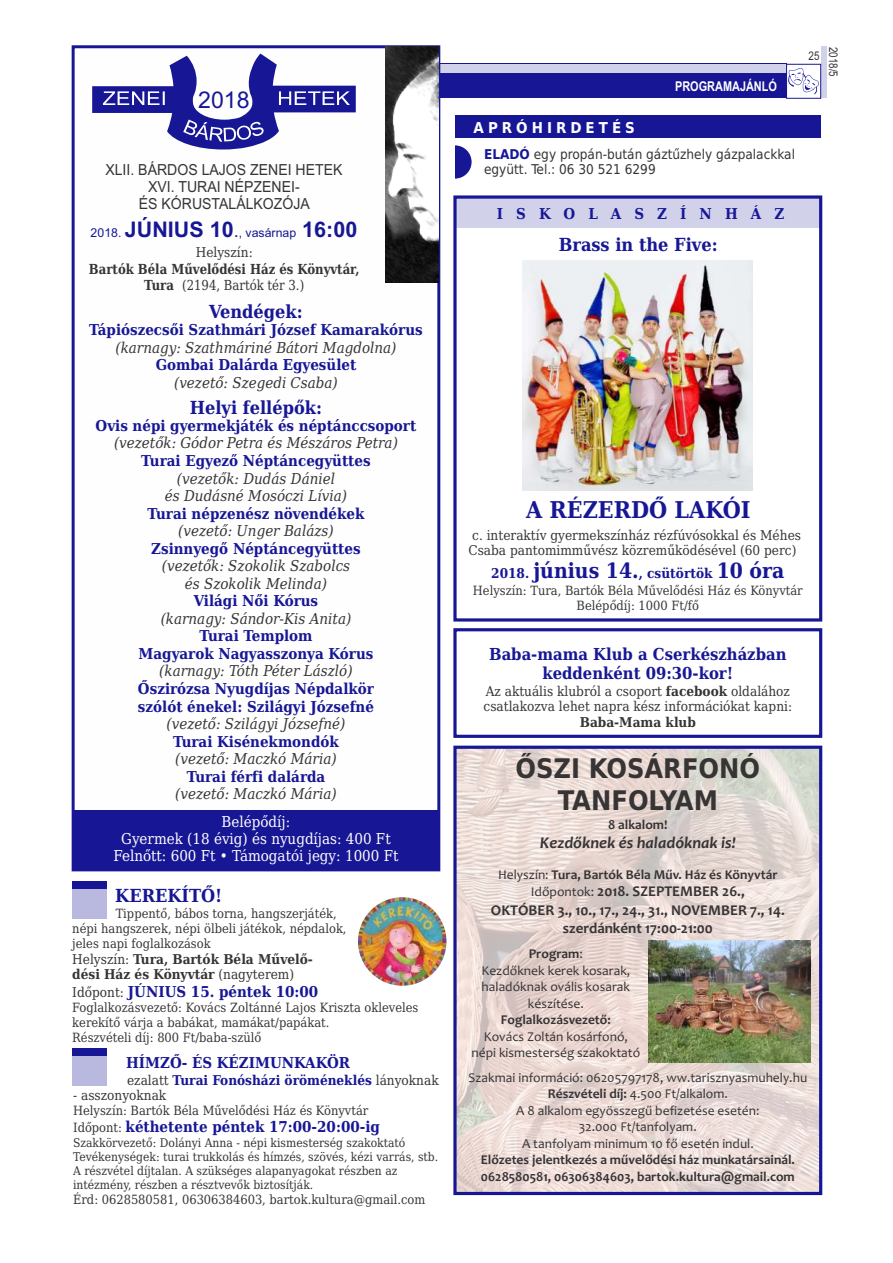
<style>
.page{position:relative;width:893px;height:1263px;background:#fff}
.page>*{position:absolute;margin:0;border:0;box-sizing:border-box;transform-origin:0 0}
.t1{font:700 27px/31.5px "DejaVu Sans Condensed";color:#373435;text-align:center}
.t2{font:700 23.1px "DejaVu Serif Condensed";color:#171796}
.t3{font:23.1px "Arial";color:#171796}
.t4{font:700 18px "DejaVu Serif Condensed";color:#171796}
.t5{font:700 16.5px/19.4px "DejaVu Serif Condensed";color:#171796;text-align:center}
.t6{font:italic 700 16.5px "Candara";color:#373435}
.t7{font:15.3px/17px "Arial";color:#373435;text-align:center;scale:.92 1}
.t8{font:700 15px/17.5px "DejaVu Serif Condensed";color:#171796;text-align:center}
.t9{font:italic 15px/17.4px "DejaVu Serif Condensed";color:#373435;text-align:center}
.t10{font:700 15px/18.3px "Candara";color:#373435;text-align:center}
.t11{font:15px/17.4px "DejaVu Serif Condensed";color:#fefefe;text-align:center}
.t12{font:700 15px "DejaVu Serif Condensed";letter-spacing:.87em;color:#171796}
.t13{font:700 15px "DejaVu Sans Condensed";letter-spacing:.265em;color:#fefefe}
.t14{font:700 13.8px/16.2px "DejaVu Serif Condensed";color:#373435;text-align:center;scale:.94 1}
.t15{font:13.5px/16.5px "Candara";color:#373435;text-align:center}
.t16{font:13.5px/15.8px "DejaVu Serif Condensed";color:#373435}
.t17{font:700 13.5px/16.5px "Candara";color:#373435}
.t18{font:700 13.5px/15.9px "DejaVu Serif Condensed";color:#373435}
.t19{font:700 13.5px "DejaVu Serif Condensed";color:#171796}
.t20{font:13.5px/15.8px "DejaVu Sans Condensed";color:#373435}
.t21{font:700 13.5px "Arial Narrow";color:#fefefe}
.t22{font:12.75px/14.9px "DejaVu Serif Condensed";color:#373435}
.t23{font:12.3px "Arial";color:#171796}
.t24{font:12px/14px "DejaVu Serif Condensed";color:#373435}
.t25{font:12px "Arial Narrow";color:#373435}
.s1{font-weight:700;font-size:21.6px}
.s2{font-size:18px}
.s3{font-weight:400}
.s4{font-weight:400;font-size:13.5px;color:#373435}
.s5{font-weight:400;color:#373435}
.s6{font-weight:400;font-size:12.75px;color:#373435}
.s7{font-weight:700;color:#171796}
.s8{font-size:21px}
.s9{font-weight:700}
.s10{font-weight:400;font-size:13.5px}
</style>
<div class="page">
<div style="left:72px;top:64px;width:715px;height:34px;background:#171796"></div>
<div style="left:72px;top:64px;width:715px;height:8px;background:#d1d1ea"></div>
<div style="left:821px;top:47px;width:6px;height:51px;background:#d1d1ea"></div>
<div style="left:786px;top:64px;width:35px;height:35px;border:1px solid #171796"></div>
<div style="left:72px;top:881px;width:34px;height:38px;background:#b9b9df"></div>
<div style="left:72px;top:881px;width:34px;height:8px;background:#171796"></div>
<img style="left:358px;top:897px;width:88px;height:89px;border-radius:50%">
<div style="left:72px;top:1048px;width:34px;height:38px;background:#b9b9df"></div>
<div style="left:72px;top:1048px;width:34px;height:8px;background:#171796"></div>
<svg style="left:71px;top:45px;width:371px;height:827px"></svg>
<div style="left:73px;top:810px;width:366px;height:60px;background:#171796"></div>
<img style="left:385px;top:47px;width:54px;height:235px">
<svg style="left:92px;top:54px;width:264px;height:95px"></svg>
<img style="left:457px;top:750px;width:361px;height:441px">
<div style="left:453px;top:746px;width:369px;height:449px;border:3px solid #171796"></div>
<div style="left:453px;top:628px;width:369px;height:110px;border:3px solid #171796"></div>
<div style="left:455px;top:197px;width:366px;height:30px;background:#d1d1ea"></div>
<div style="left:453px;top:195px;width:369px;height:426px;border:3px solid #171796"></div>
<img style="left:523px;top:260px;width:230px;height:230px">
<img style="left:649px;top:941px;width:162px;height:121px">
<div style="left:455px;top:115px;width:366px;height:22px;background:#171796"></div>
<svg style="left:455px;top:145px;width:17px;height:34px"></svg>
<svg style="left:788px;top:68px;width:31px;height:27px"></svg>
<h2 class="t3" style="left:198px;top:91px;width:53px">2018</h2>
<p class="t7" style="left:105px;top:163px;width:259px">XLII. BÁRDOS LAJOS ZENEI HETEK<br>XVI. TURAI NÉPZENEI-<br>ÉS KÓRUSTALÁLKOZÓJA</p>
<p class="t23" style="left:91px;top:228px;width:268px">2018. <span class="s1">JÚNIUS 10</span><span class="s2">.</span>, vasárnap <span class="s1">16:00</span></p>
<p class="t16" style="left:196px;top:245px;width:58px">Helyszín:</p>
<p class="t14" style="left:89px;top:262px;width:289px">Bartók Béla Művelődési Ház és Könyvtár,<br>Tura <span class="s3">(2194, Bartók tér 3.)</span></p>
<p class="t4" style="left:209px;top:304px;width:95px">Vendégek:</p>
<p class="t8" style="left:89px;top:322px;width:335px">Tápiószecsői Szathmári József Kamarakórus</p>
<p class="t9" style="left:115px;top:340px;width:282px">(karnagy: Szathmáriné Bátori Magdolna)</p>
<p class="t8" style="left:156px;top:358px;width:202px">Gombai Dalárda Egyesület</p>
<p class="t9" style="left:174px;top:375px;width:165px">(vezető: Szegedi Csaba)</p>
<p class="t4" style="left:190px;top:400px;width:134px">Helyi fellépők:</p>
<p class="t8" style="left:96px;top:418px;width:322px">Ovis népi gyermekjáték és néptánccsoport</p>
<p class="t9" style="left:114px;top:436px;width:285px">(vezetők: Gódor Petra és Mészáros Petra)</p>
<p class="t8" style="left:141px;top:453px;width:231px">Turai Egyező Néptáncegyüttes</p>
<p class="t9" style="left:165px;top:471px;width:184px">(vezetők: Dudás Dániel<br>és Dudásné Mosóczi Lívia)</p>
<p class="t8" style="left:147px;top:506px;width:218px">Turai népzenész növendékek</p>
<p class="t9" style="left:178px;top:523px;width:157px">(vezető: Unger Balázs)</p>
<p class="t8" style="left:151px;top:541px;width:211px">Zsinnyegő Néptáncegyüttes</p>
<p class="t9" style="left:162px;top:559px;width:190px">(vezetők: Szokolik Szabolcs és Szokolik Melinda)</p>
<p class="t8" style="left:194px;top:594px;width:126px">Világi Női Kórus</p>
<p class="t9" style="left:161px;top:611px;width:192px">(karnagy: Sándor-Kis Anita)</p>
<p class="t8" style="left:139px;top:629px;width:236px">Turai Templom<br>Magyarok Nagyasszonya Kórus</p>
<p class="t9" style="left:159px;top:664px;width:195px">(karnagy: Tóth Péter László)</p>
<p class="t8" style="left:138px;top:681px;width:237px;text-align:left">Őszirózsa Nyugdíjas Népdalkör szólót énekel: Szilágyi Józsefné</p>
<p class="t9" style="left:167px;top:716px;width:180px">(vezető: Szilágyi Józsefné)</p>
<p class="t8" style="left:173px;top:734px;width:167px">Turai Kisénekmondók</p>
<p class="t9" style="left:175px;top:752px;width:163px">(vezető: Maczkó Mária)</p>
<p class="t8" style="left:187px;top:769px;width:140px">Turai férfi dalárda</p>
<p class="t9" style="left:175px;top:787px;width:163px">(vezető: Maczkó Mária)</p>
<p class="t11" style="left:113px;top:814px;width:286px">Belépődíj:<br>Gyermek (18 évig) és nyugdíjas: 400 Ft<br>Felnőtt: 600 Ft • Támogatói jegy: 1000 Ft</p>
<p class="t4" style="left:115px;top:888px;width:109px">KEREKÍTŐ!</p>
<p class="t22" style="left:72px;top:907px;width:276px;text-indent:43px">Tippentő, bábos torna, hangszerjáték, népi hangszerek, népi ölbeli játékok, népdalok, jeles napi foglalkozások</p>
<p class="t18" style="left:72px;top:952px;width:242px"><span class="s3">Helyszín:</span> Tura, Bartók Béla Művelő&shy;dési Ház és Könyvtár <span class="s3">(nagyterem)</span></p>
<p class="t8" style="left:72px;top:984px;width:248px"><span class="s4">Időpont:</span> JÚNIUS 15. péntek 10:00</p>
<p class="t22" style="left:72px;top:1001px;width:348px">Foglalkozásvezető: Kovács Zoltánné Lajos Kriszta okleveles kerekítő várja a babákat, mamákat/papákat.<br>Részvételi díj: 800 Ft/baba-szülő</p>
<p class="t8" style="left:126px;top:1056px;width:225px">HÍMZŐ- ÉS KÉZIMUNKAKÖR</p>
<p class="t19" style="left:127px;top:1074px;width:313px"><span class="s5">ezalatt</span> Turai Fonósházi öröméneklés <span class="s5">lányoknak</span></p>
<p class="t16" style="left:73px;top:1089px;width:95px">- asszonyoknak</p>
<p class="t22" style="left:73px;top:1104px;width:297px">Helyszín: Bartók Béla Művelődési Ház és Könyvtár</p>
<p class="t8" style="left:73px;top:1120px;width:308px"><span class="s6">Időpont:</span> kéthetente péntek 17:00-20:00-ig</p>
<p class="t24" style="left:73px;top:1137px;width:367px">Szakkörvezető: Dolányi Anna - népi kismesterség szakoktató Tevékenységek: turai trukkolás és hímzés, szövés, kézi varrás, stb.<br>A részvétel díjtalan. A szükséges alapanyagokat részben az intézmény, részben a résztvevők biztosítják.</p>
<p class="t22" style="left:73px;top:1193px;width:354px">Érd: 0628580581, 06306384603, bartok.kultura@gmail.com</p>
<p class="t13" style="left:474px;top:122px;width:163px">APRÓHIRDETÉS</p>
<p class="t21" style="left:675px;top:82px;width:103px">PROGRAMAJÁNLÓ</p>
<p class="t20" style="left:484px;top:147px;width:312px"><span class="s7">ELADÓ</span> egy propán-bután gáztűzhely gázpalackkal együtt. Tel.: 06 30 521 6299</p>
<p class="t12" style="left:497px;top:208px;width:289px">ISKOLASZÍNHÁZ</p>
<p class="t4" style="left:559px;top:237px;width:160px">Brass in the Five:</p>
<p class="t25" style="left:809px;top:52px;width:12px">25</p>
<p class="t25" style="left:838px;top:47px;width:32px;rotate:90deg">2018/5</p>
<h2 class="t2" style="left:526px;top:501px;width:226px">A RÉZERDŐ LAKÓI</h2>
<p class="t16" style="left:468px;top:528px;width:334px">c. interaktív gyermekszínház rézfúvósokkal és Méhes<br>Csaba pantomimművész közreműködésével (60 perc)</p>
<p class="t19" style="left:491px;top:568px;width:295px">2018. <span class="s8">június 14.</span>, csütörtök <span class="s8">10 óra</span></p>
<p class="t22" style="left:473px;top:584px;width:331px;text-align:center">Helyszín: Tura, Bartók Béla Művelődési Ház és Könyvtár<br>Belépődíj: 1000 Ft/fő</p>
<p class="t5" style="left:489px;top:646px;width:299px">Baba-mama Klub a Cserkészházban keddenként 09:30-kor!</p>
<p class="t16" style="left:484px;top:684px;width:310px">Az aktuális klubról a csoport <span class="s9">facebook</span> oldalához csatlakozva lehet napra kész információkat kapni:</p>
<p class="t18" style="left:580px;top:716px;width:118px">Baba-Mama klub</p>
<h1 class="t1" style="left:515px;top:755px;width:246px">ŐSZI KOSÁRFONÓ<br>TANFOLYAM</h1>
<p class="t17" style="left:608px;top:817px;width:61px">8 alkalom!</p>
<p class="t6" style="left:540px;top:836px;width:197px">Kezdőknek és haladóknak is!</p>
<p class="t17" style="left:498px;top:867px;width:281px"><span class="s3">Helyszín:</span> Tura, Bartók Béla Műv. Ház és Könyvtár</p>
<p class="t10" style="left:491px;top:884px;width:295px"><span class="s10">Időpontok:</span> 2018. SZEPTEMBER 26.,<br>OKTÓBER 3., 10., 17., 24., 31., NOVEMBER 7., 14. szerdánként 17:00-21:00</p>
<p class="t15" style="left:481px;top:947px;width:150px"><span class="s9">Program</span>:<br>Kezdőknek kerek kosarak, haladóknak ovális kosarak készítése.</p>
<p class="t17" style="left:501px;top:1013px;width:111px">Foglalkozásvezető:</p>
<p class="t15" style="left:471px;top:1029px;width:170px">Kovács Zoltán kosárfonó, népi kismesterség szakoktató</p>
<p class="t15" style="left:469px;top:1070px;width:340px">Szakmai információ: 06205797178, ww.tarisznyasmuhely.hu <span class="s9">Részvételi díj:</span> 4.500 Ft/alkalom.<br>A 8 alkalom egyösszegű befizetése esetén:<br>32.000 Ft/tanfolyam.<br>A tanfolyam minimum 10 fő esetén indul.</p>
<p class="t17" style="left:481px;top:1153px;width:316px">Előzetes jelentkezés a művelődési ház munkatársainál.<br>0628580581, 06306384603, bartok.kultura@gmail.com</p>
</div>
